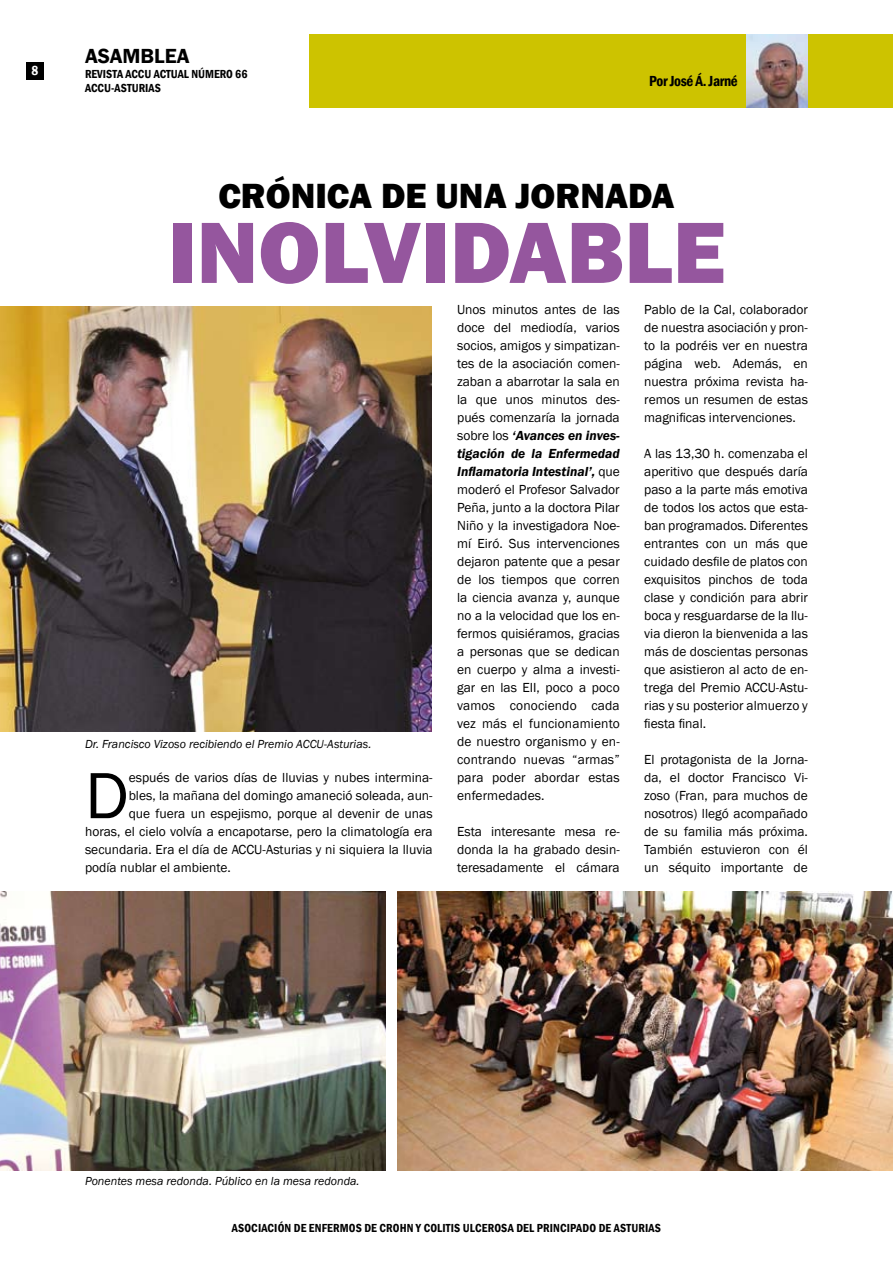
<style>
.page{position:relative;width:893px;height:1263px;background:#fff}
.page>*{position:absolute;margin:0;border:0;box-sizing:border-box;transform-origin:0 0}
.t1{font:800 90px "Franklin Gothic";color:#95569e}
.t2{font:67.5px "Franklin Gothic";color:#000}
.t3{font:800 36px "Franklin Gothic";color:#000}
.t4{font:600 21px "Franklin Gothic";color:#000}
.t5{font:600 condensed 15px "Franklin Gothic";letter-spacing:-.025em;color:#000}
.t6{font:13.5px/18px "Franklin Gothic";color:#000;text-align:justify}
.t7{font:600 condensed 13.5px "Franklin Gothic";color:#fff}
.t8{font:600 condensed 12px/14.4px "Franklin Gothic";letter-spacing:.01em;color:#000}
.t9{font:italic 12px "Franklin Gothic";color:#000}
.s1{font-weight:600;font-style:italic}
</style>
<div class="page">
<img style="left:398px;top:891px;width:495px;height:279px">
<div style="left:309px;top:34px;width:584px;height:73px;background:#cdc300"></div>
<img style="left:746px;top:34px;width:62px;height:73px">
<div style="left:27px;top:62px;width:17px;height:17px;background:#000"></div>
<img style="left:0;top:306px;width:432px;height:425px">
<img style="left:0;top:891px;width:386px;height:279px">
<p class="t7" style="left:32px;top:62px;width:8px">8</p>
<h3 class="t4" style="left:85px;top:44px;width:106px">aSAMBLEA</h3>
<p class="t8" style="left:85px;top:67px;width:6px">revi</p>
<p class="t8" style="left:85px;top:67px;width:164px;text-indent:21px">sta ACCU ACTUAL NÚMERO 66<br>ACCU-ASTURIAS</p>
<p class="t5" style="left:649px;top:71px;width:90px">Por José Á. Jarné</p>
<h3 class="t3" style="left:218px;top:173px;width:458px">CRÓNICA DE UNA JORNADA</h3>
<h1 class="t1" style="left:168px;top:194px;width:559px">INOLVIDABLE</h1>
<p class="t6" style="left:457px;top:301px;width:164px">Unos minutos antes de las doce del mediodía, varios socios, amigos y simpatizan&shy;tes de la asociación comen&shy;zaban a abarrotar la sala en la que unos minutos des&shy;pués comenzaría la jornada sobre los <span class="s1">‘Avances en inves&shy;tigación de la Enfermedad Inflamatoria Intestinal’,</span> que moderó el Profesor Salvador Peña, junto a la doctora Pilar Niño y la investigadora Noe&shy;mí Eiró. Sus intervenciones dejaron patente que a pesar de los tiempos que corren la ciencia avanza y, aunque no a la velocidad que los en&shy;fermos quisiéramos, gracias a personas que se dedican en cuerpo y alma a investi&shy;gar en las EII, poco a poco vamos conociendo cada vez más el funcionamiento de nuestro organismo y en&shy;contrando nuevas “armas” para poder abordar estas enfermedades.</p>
<p class="t6" style="left:457px;top:823px;width:164px">Esta interesante mesa re&shy;donda la ha grabado desin&shy;teresadamente el cámara</p>
<p class="t6" style="left:644px;top:301px;width:165px">Pablo de la Cal, colaborador de nuestra asociación y pron&shy;to la podréis ver en nuestra página web. Además, en nuestra próxima revista ha&shy;remos un resumen de estas magnificas intervenciones.</p>
<p class="t6" style="left:644px;top:445px;width:165px">A las 13,30 h. comenzaba el aperitivo que después daría paso a la parte más emotiva de todos los actos que esta&shy;ban programados. Diferentes entrantes con un más que cuidado desfile de platos con exquisitos pinchos de toda clase y condición para abrir boca y resguardarse de la llu&shy;via dieron la bienvenida a las más de doscientas personas que asistieron al acto de en&shy;trega del Premio ACCU-Astu&shy;rias y su posterior almuerzo y fiesta final.</p>
<p class="t6" style="left:644px;top:751px;width:165px">El protagonista de la Jorna&shy;da, el doctor Francisco Vi&shy;zoso (Fran, para muchos de nosotros) llegó acompañado de su familia más próxima.<br>También estuvieron con él un séquito importante de</p>
<p class="t9" style="left:85px;top:736px;width:288px">Dr. Francisco Vizoso recibiendo el Premio ACCU-Asturias.</p>
<h2 class="t2" style="left:85px;top:754px;width:45px">D</h2>
<p class="t6" style="left:129px;top:769px;width:305px">espués de varios días de lluvias y nubes intermina-</p>
<p class="t6" style="left:129px;top:787px;width:305px">bles, la mañana del domingo amaneció soleada, aun-</p>
<p class="t6" style="left:129px;top:805px;width:305px">que fuera un espejismo, porque al devenir de unas</p>
<p class="t6" style="left:85px;top:823px;width:349px">horas, el cielo volvía a encapotarse, pero la climatología era</p>
<p class="t6" style="left:85px;top:841px;width:349px">secundaria. Era el día de ACCU-Asturias y ni siquiera la lluvia</p>
<p class="t6" style="left:85px;top:859px;width:147px">podía nublar el ambiente.</p>
<p class="t9" style="left:85px;top:1173px;width:276px">Ponentes mesa redonda. Público en la mesa redonda.</p>
<p class="t8" style="left:232px;top:1221px;width:430px">ASOCIACIÓN DE ENFERMOS DE CROHN Y COLITIS ULCEROSA DEL PRINCIPADO DE ASTURIAS</p>
</div>
